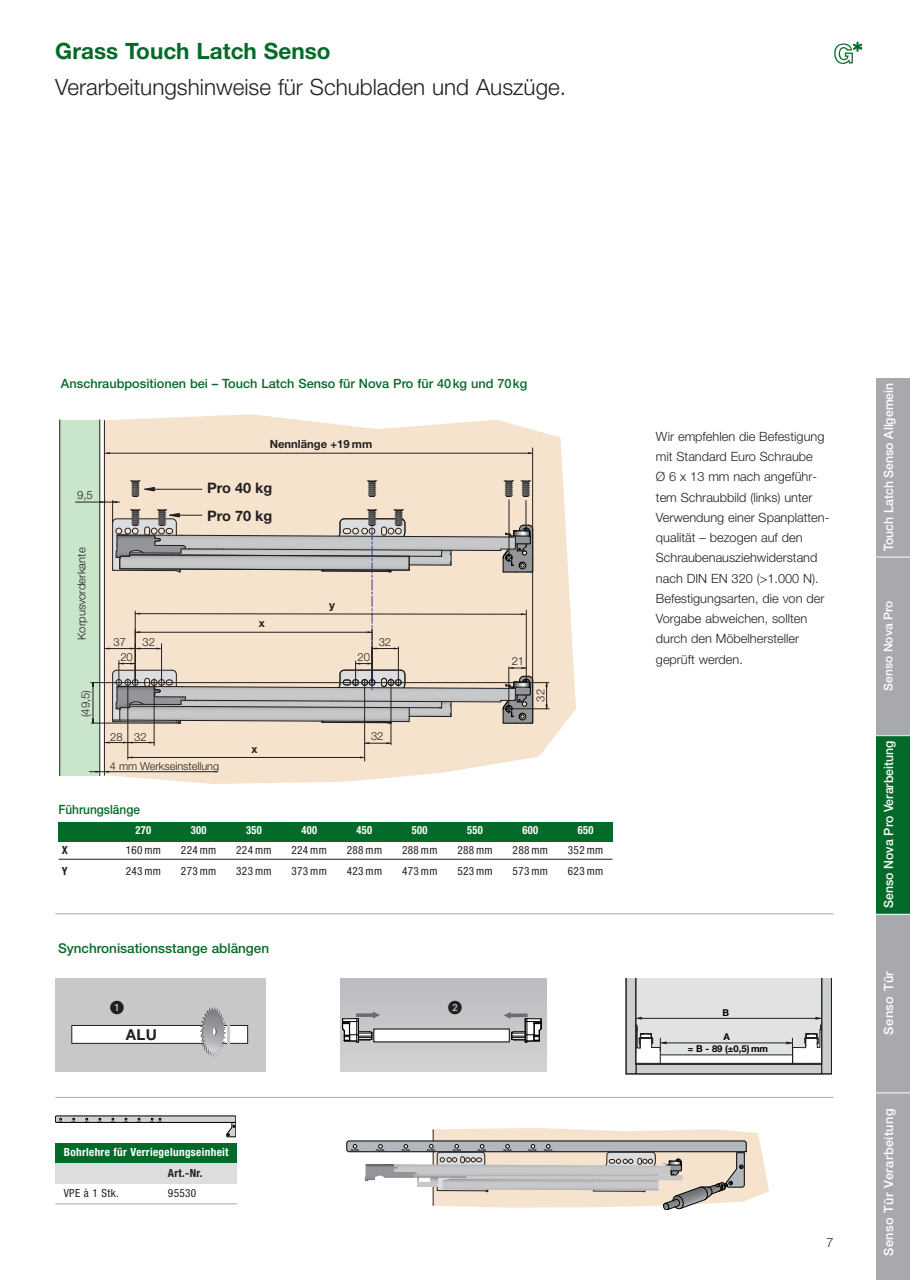
<style>
.page{position:relative;width:910px;height:1280px;background:#fff}
.page>*{position:absolute;margin:0;border:0;box-sizing:border-box;transform-origin:0 0}
.t1{font:300 22.5px "Helvetica Neue";color:#231f20}
.t2{font:700 22.5px "Helvetica Neue";color:#046a29}
.t3{font:700 15px "Helvetica Neue";color:#231f20}
.t4{font:700 14.4px/27.5px "Helvetica Neue";color:#231f20}
.t5{font:13.8px "European Pi One";color:#231f20}
.t6{font:500 13.5px "Helvetica Neue";color:#046a29}
.t7{font:300 12.75px/20.2px "Helvetica Neue";color:#231f20}
.t8{font:500 12.75px "Helvetica Neue";color:#046a29}
.t9{font:500 12.75px "Helvetica Neue";color:#fff;scale:.96 1}
.t10{font:500 12.75px "Helvetica Neue";letter-spacing:.035em;color:#fff}
.t11{font:500 12.75px "Helvetica Neue";color:#046a29;scale:.93 1}
.t12{font:500 12px "Helvetica Neue";color:#fff}
.t13{font:condensed 11.25px "Helvetica Neue";letter-spacing:.03em;color:#231f20}
.t14{font:300 11.25px "Helvetica Neue";color:#231f20}
.t15{font:700 condensed 11.25px "Helvetica Neue";letter-spacing:.03em;color:#fff}
.t16{font:700 condensed 11.25px "Helvetica Neue";letter-spacing:.03em;color:#fff;scale:.93 1}
.t17{font:700 11.25px "Helvetica Neue";color:#231f20}
.t18{font:700 condensed 11.25px "Helvetica Neue";color:#231f20}
.t19{font:300 10.95px "Helvetica Neue";color:#231f20}
.t20{font:700 9.45px/12.1px "Helvetica Neue";color:#000;text-align:center}
.t21{font:500 2.85px "Helvetica Neue";color:#000}
</style>
<div class="page">
<svg style="left:834px;top:42px;width:28px;height:22px"></svg>
<svg style="left:105px;top:414px;width:471px;height:370px;fill:#f5e3cd"></svg>
<div style="left:60px;top:420px;width:40px;height:355px;background:#c9e5ca"></div>
<hr style="left:75px;top:502px;width:45px;height:1px;background:#231f20">
<hr style="left:364px;top:679px;width:1px;height:82px;background:#231f20">
<hr style="left:391px;top:679px;width:1px;height:66px;background:#231f20">
<hr style="left:505px;top:708px;width:44px;height:1px;background:#231f20">
<hr style="left:128px;top:679px;width:1px;height:80px;background:#231f20">
<hr style="left:154px;top:679px;width:1px;height:66px;background:#231f20">
<hr style="left:91px;top:723px;width:89px;height:1px;background:#231f20">
<hr style="left:93px;top:682px;width:1px;height:41px;background:#231f20">
<svg style="left:105px;top:741px;width:49px;height:2px"></svg>
<hr style="left:91px;top:682px;width:458px;height:1px;background:#231f20">
<hr style="left:128px;top:757px;width:236px;height:1px;background:#231f20">
<svg style="left:364px;top:742px;width:27px;height:2px"></svg>
<hr style="left:532px;top:448px;width:1px;height:273px;background:#231f20">
<hr style="left:105px;top:453px;width:426px;height:1px;background:#231f20">
<hr style="left:104px;top:420px;width:1px;height:356px;background:#231f20">
<hr style="left:60px;top:420px;width:1px;height:355px;background:#231f20">
<hr style="left:100px;top:420px;width:1px;height:355px;background:#231f20">
<svg style="left:100px;top:481px;width:433px;height:243px;background:#d6cabc"></svg>
<svg style="left:546px;top:683px;width:1px;height:25px"></svg>
<svg style="left:95px;top:772px;width:14px;height:1px"></svg>
<hr style="left:89px;top:771px;width:128px;height:1px;background:#231f20">
<div style="left:58px;top:822px;width:555px;height:20px;background:#046a29"></div>
<hr style="left:58px;top:859px;width:555px;height:1px;background:#231f20">
<hr style="left:55px;top:913px;width:778px;height:1px;background:#a8a9ad">
<hr style="left:55px;top:1097px;width:778px;height:1px;background:#a8a9ad">
<div style="left:876px;top:378px;width:34px;height:179px;background:#a8a9ad"></div>
<div style="left:876px;top:557px;width:34px;height:179px;background:#a8a9ad"></div>
<div style="left:876px;top:736px;width:34px;height:178px;background:#046a29"></div>
<div style="left:876px;top:914px;width:34px;height:179px;background:#a8a9ad"></div>
<div style="left:876px;top:1093px;width:34px;height:187px;background:#a8a9ad"></div>
<hr style="left:876px;top:557px;width:34px;height:1px;background:#fff">
<hr style="left:876px;top:735px;width:34px;height:1px;background:#fff">
<hr style="left:876px;top:914px;width:34px;height:1px;background:#fff">
<hr style="left:876px;top:1092px;width:34px;height:1px;background:#fff">
<div style="left:55px;top:1143px;width:182px;height:20px;background:#046a29"></div>
<div style="left:55px;top:1163px;width:182px;height:20px;background:#dcdddf"></div>
<hr style="left:55px;top:1203px;width:182px;height:1px;background:#a8a9ad">
<svg style="left:55px;top:1116px;width:181px;height:21px"></svg>
<svg style="left:55px;top:979px;width:211px;height:93px;background:#c9cacc"></svg>
<svg style="left:341px;top:978px;width:206px;height:94px;background:#c3c4c6"></svg>
<div style="left:374px;top:1029px;width:135px;height:13px;background:#fff"></div>
<svg style="left:341px;top:1011px;width:39px;height:61px;background:#b5b6b8"></svg>
<svg style="left:504px;top:1012px;width:38px;height:31px"></svg>
<hr style="left:626px;top:1074px;width:205px;height:1px;background:#231f20">
<svg style="left:626px;top:978px;width:206px;height:96px;background:#d0d0d2"></svg>
<svg style="left:347px;top:1128px;width:422px;height:82px"></svg>
<h1 class="t2" style="left:55px;top:43px;width:277px">Grass Touch Latch Senso</h1>
<h1 class="t1" style="left:55px;top:79px;width:512px">Verarbeitungshinweise für Schubladen und Auszüge.</h1>
<p class="t8" style="left:61px;top:378px;width:468px">Anschraubpositionen bei – Touch Latch Senso für Nova Pro für 40kg und 70kg</p>
<p class="t14" style="left:77px;top:491px;width:17px">9,5</p>
<p class="t14" style="left:77px;top:640px;width:94px;rotate:-90deg">Korpusvorderkante</p>
<p class="t14" style="left:81px;top:717px;width:29px;rotate:-90deg">(49,5)</p>
<p class="t17" style="left:270px;top:440px;width:104px">Nennlänge +19 mm</p>
<p class="t4" style="left:207px;top:475px;width:67px">Pro 40 kg<br>Pro 70 kg</p>
<p class="t17" style="left:259px;top:619px;width:8px">x</p>
<p class="t17" style="left:329px;top:601px;width:7px">y</p>
<p class="t14" style="left:113px;top:638px;width:14px">37</p>
<p class="t14" style="left:143px;top:638px;width:14px">32</p>
<p class="t14" style="left:379px;top:638px;width:14px">32</p>
<p class="t14" style="left:120px;top:653px;width:14px">20</p>
<p class="t14" style="left:357px;top:653px;width:14px">20</p>
<p class="t14" style="left:110px;top:732px;width:14px">28</p>
<p class="t14" style="left:371px;top:732px;width:14px">32</p>
<p class="t14" style="left:134px;top:732px;width:14px">32</p>
<p class="t17" style="left:252px;top:744px;width:8px">x</p>
<p class="t14" style="left:512px;top:657px;width:14px">21</p>
<p class="t14" style="left:537px;top:701px;width:14px;rotate:-90deg">32</p>
<p class="t19" style="left:110px;top:763px;width:111px">4 mm Werkseinstellung</p>
<p class="t11" style="left:58px;top:805px;width:89px">Führungslänge</p>
<p class="t16" style="left:136px;top:826px;width:18px">270</p>
<p class="t16" style="left:191px;top:826px;width:18px">300</p>
<p class="t16" style="left:246px;top:826px;width:18px">350</p>
<p class="t16" style="left:301px;top:826px;width:18px">400</p>
<p class="t16" style="left:357px;top:826px;width:18px">450</p>
<p class="t16" style="left:412px;top:826px;width:18px">500</p>
<p class="t16" style="left:467px;top:826px;width:18px">550</p>
<p class="t16" style="left:522px;top:826px;width:18px">600</p>
<p class="t16" style="left:578px;top:826px;width:18px">650</p>
<p class="t18" style="left:62px;top:846px;width:8px">X</p>
<p class="t13" style="left:126px;top:846px;width:37px">160 mm</p>
<p class="t13" style="left:181px;top:846px;width:37px">224 mm</p>
<p class="t13" style="left:236px;top:846px;width:37px">224 mm</p>
<p class="t13" style="left:292px;top:846px;width:37px">224 mm</p>
<p class="t13" style="left:347px;top:846px;width:37px">288 mm</p>
<p class="t13" style="left:402px;top:846px;width:37px">288 mm</p>
<p class="t13" style="left:457px;top:846px;width:37px">288 mm</p>
<p class="t13" style="left:513px;top:846px;width:37px">288 mm</p>
<p class="t13" style="left:568px;top:846px;width:37px">352 mm</p>
<p class="t18" style="left:62px;top:867px;width:7px">Y</p>
<p class="t13" style="left:126px;top:867px;width:37px">243 mm</p>
<p class="t13" style="left:181px;top:867px;width:37px">273 mm</p>
<p class="t13" style="left:236px;top:867px;width:37px">323 mm</p>
<p class="t13" style="left:292px;top:867px;width:37px">373 mm</p>
<p class="t13" style="left:347px;top:867px;width:37px">423 mm</p>
<p class="t13" style="left:402px;top:867px;width:37px">473 mm</p>
<p class="t13" style="left:457px;top:867px;width:37px">523 mm</p>
<p class="t13" style="left:513px;top:867px;width:37px">573 mm</p>
<p class="t13" style="left:568px;top:867px;width:37px">623 mm</p>
<p class="t6" style="left:58px;top:943px;width:213px">Synchronisationsstange ablängen</p>
<p class="t5" style="left:110px;top:997px;width:15px">-</p>
<p class="t3" style="left:126px;top:1029px;width:33px">ALU</p>
<p class="t15" style="left:64px;top:1148px;width:166px">Bohrlehre für Verriegelungseinheit</p>
<p class="t18" style="left:168px;top:1169px;width:36px">Art.-Nr.</p>
<p class="t13" style="left:64px;top:1189px;width:56px">VPE à 1 Stk.</p>
<p class="t13" style="left:168px;top:1189px;width:30px">95530</p>
<p class="t21" style="left:351px;top:1149px;width:10px">NL650</p>
<p class="t21" style="left:376px;top:1149px;width:10px">NL600</p>
<p class="t21" style="left:402px;top:1149px;width:10px">NL550</p>
<p class="t21" style="left:427px;top:1149px;width:10px">NL500</p>
<p class="t21" style="left:453px;top:1149px;width:10px">NL450</p>
<p class="t21" style="left:478px;top:1149px;width:10px">NL400</p>
<p class="t21" style="left:503px;top:1149px;width:10px">NL350</p>
<p class="t21" style="left:528px;top:1149px;width:10px">NL300</p>
<p class="t21" style="left:544px;top:1149px;width:10px">NL270</p>
<p class="t7" style="left:656px;top:427px;width:175px">Wir empfehlen die Befestigung mit Standard Euro Schraube<br>Ø 6 x 13 mm nach angeführ&shy;tem Schraubbild (links) unter<br>Verwendung einer Spanplatten&shy;qualität – bezogen auf den<br>Schraubenausziehwiderstand nach DIN EN 320 (&gt;1.000 N).<br>Befestigungsarten, die von der<br>Vorgabe abweichen, sollten durch den Möbelhersteller geprüft werden.</p>
<p class="t20" style="left:722px;top:1008px;width:8px">B</p>
<p class="t20" style="left:688px;top:1031px;width:82px">A<br>= B - 89 (±0,5) mm</p>
<p class="t7" style="left:826px;top:1233px;width:9px">7</p>
<p class="t9" style="left:884px;top:551px;width:176px;rotate:-90deg">Touch Latch Senso Allgemein</p>
<p class="t12" style="left:884px;top:690px;width:91px;rotate:-90deg">Senso Nova Pro</p>
<p class="t9" style="left:884px;top:908px;width:175px;rotate:-90deg">Senso Nova Pro Verarbeitung</p>
<p class="t10" style="left:884px;top:1034px;width:65px;rotate:-90deg">Senso Tür</p>
<p class="t10" style="left:884px;top:1256px;width:149px;rotate:-90deg">Senso Tür Verarbeitung</p>
</div>
